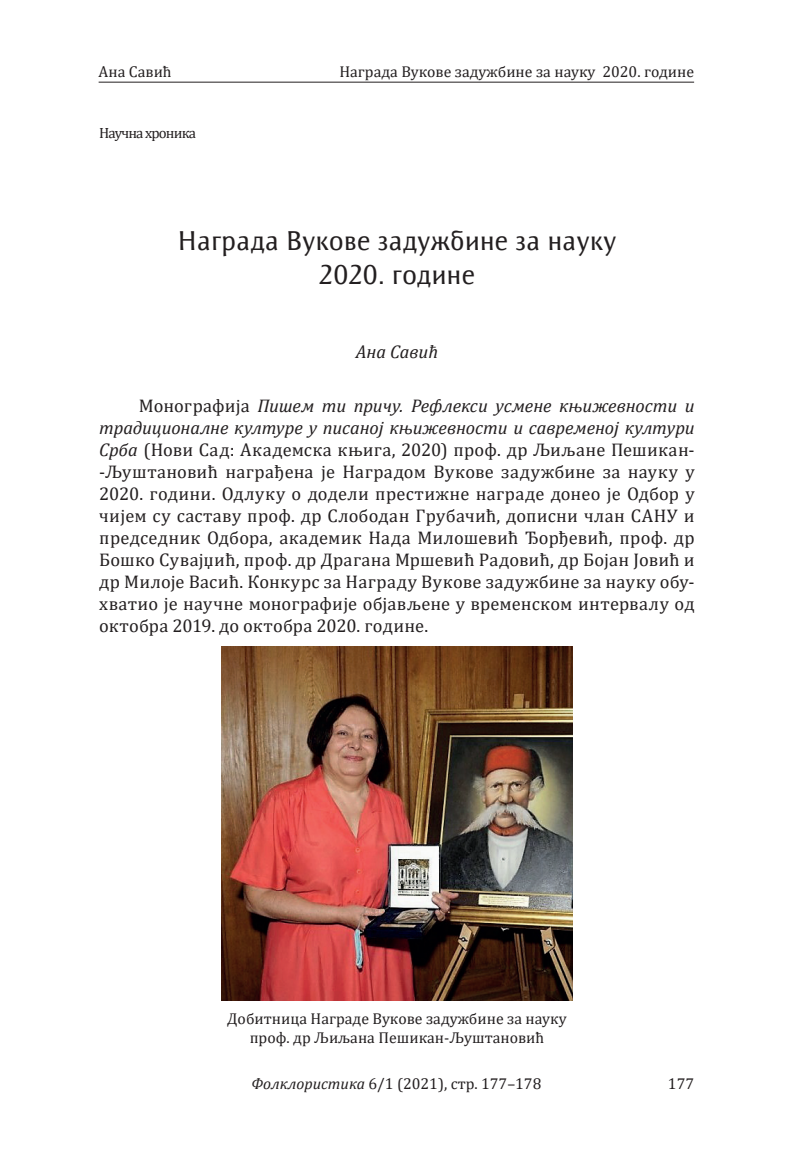
<style>
.page{position:relative;width:794px;height:1166px;background:#fff}
.page>*{position:absolute;margin:0;border:0;box-sizing:border-box;transform-origin:0 0}
.t1{font:28px/33.6px "Resavska BG Sans";letter-spacing:-.005em;color:#231f20;text-align:center}
.t2{font:18.38px/22.1px "Cambria";letter-spacing:.005em;color:#231f20;text-align:justify}
.t3{font:italic 18.38px "Cambria";color:#231f20}
.t4{font:15.75px/18.9px "Cambria";color:#231f20;text-align:center}
.t5{font:14.88px "Cambria";letter-spacing:-.06em;color:#231f20}
.s1{font-style:italic}
</style>
<div class="page">
<hr style="left:99px;top:82px;width:595px;height:1px;background:#231f20">
<img style="left:221px;top:646px;width:352px;height:354px">
<p class="t4" style="left:99px;top:62px;width:75px">Ана Савић</p>
<p class="t4" style="left:339px;top:62px;width:356px">Награда Вукове задужбине за науку 2020. године</p>
<p class="t5" style="left:99px;top:124px;width:98px">Научна хроника</p>
<h1 class="t1" style="left:177px;top:224px;width:440px">Награда Вукове задужбине за науку<br>2020. године</h1>
<p class="t3" style="left:356px;top:339px;width:84px">Ана Савић</p>
<p class="t2" style="left:99px;top:394px;width:597px;text-indent:40px">Монографија <span class="s1">Пишем ти причу. Рефлекси усмене књижевности и традиционалне културе у писаној књижевности и савременој култури Срба</span> (Нови Сад: Академска књига, 2020) проф. др Љиљане Пешикан--Љуштановић награђена је Наградом Вукове задужбине за науку у 2020. години. Одлуку о додели престижне награде донео је Одбор у чијем су саставу проф. др Слободан Грубачић, дописни члан САНУ и председник Одбора, академик Нада Милошевић Ђорђевић, проф. др Бошко Сувајџић, проф. др Драгана Мршевић Радовић, др Бојан Јовић и др Милоје Васић. Конкурс за Награду Вукове задужбине за науку обу&shy;хватио је научне монографије објављене у временском интервалу од октобра 2019. до октобра 2020. године.</p>
<p class="t4" style="left:227px;top:1009px;width:341px">Добитница Награде Вукове задужбине за науку проф. др Љиљана Пешикан-Љуштановић</p>
<p class="t4" style="left:251px;top:1074px;width:291px"><span class="s1">Фолклористика</span> 6/1 (2021), стр. 177–178</p>
<p class="t4" style="left:668px;top:1074px;width:28px">177</p>
</div>
